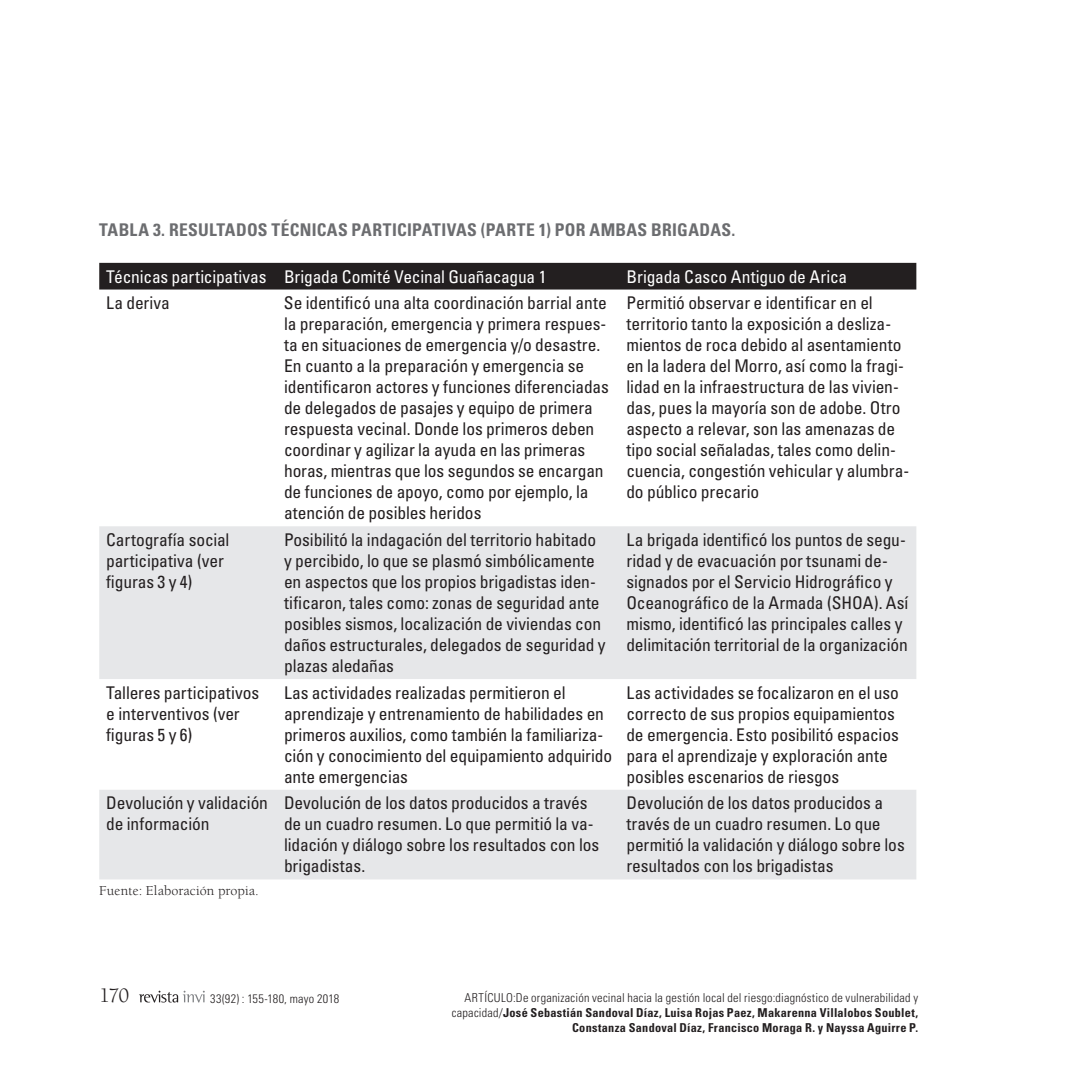
<style>
.page{position:relative;width:1067px;height:1067px;background:#fff}
.page>*{position:absolute;margin:0;border:0;box-sizing:border-box;transform-origin:0 0}
.t1{font:21px "Berkeley Std";color:#231f20}
.t2{font:condensed 17.5px/21px "Univers LT Std";letter-spacing:-.005em;color:#231f20}
.t3{font:condensed 17.5px "Univers LT Std";letter-spacing:-.015em;color:#fff}
.t4{font:700 condensed 17.5px "Univers LT Std";letter-spacing:.015em;color:#6c6d70}
.t5{font:14px "Berkeley Std";letter-spacing:.01em;color:#231f20}
.t6{font:700 condensed 12.25px/14.7px "Univers LT Std";letter-spacing:.02em;color:#231f20;text-align:right}
.t7{font:300 condensed 12.25px "Univers LT Std";letter-spacing:.025em;color:#231f20}
.s1{font-weight:300}
</style>
<div class="page">
<svg style="left:139px;top:990px;width:66px;height:12px"></svg>
<div style="left:99px;top:263px;width:817px;height:26px;background:#231f20"></div>
<svg style="left:99px;top:526px;width:817px;height:353px;fill:#e6e7e9"></svg>
<p class="t4" style="left:99px;top:223px;width:637px">TABLA 3. RESULTADOS TÉCNICAS PARTICIPATIVAS (PARTE 1) POR AMBAS BRIGADAS.</p>
<p class="t3" style="left:106px;top:269px;width:442px">Técnicas participativas Brigada Comité Vecinal Guañacagua 1</p>
<p class="t3" style="left:626px;top:269px;width:222px">Brigada Casco Antiguo de Arica</p>
<p class="t2" style="left:106px;top:294px;width:65px">La deriva</p>
<p class="t2" style="left:284px;top:294px;width:326px">Se identificó una alta coordinación barrial ante la preparación, emergencia y primera respues&shy;ta en situaciones de emergencia y/o desastre.<br>En cuanto a la preparación y emergencia se identificaron actores y funciones diferenciadas de delegados de pasajes y equipo de primera respuesta vecinal. Donde los primeros deben coordinar y agilizar la ayuda en las primeras horas, mientras que los segundos se encargan de funciones de apoyo, como por ejemplo, la atención de posibles heridos</p>
<p class="t2" style="left:626px;top:294px;width:284px">Permitió observar e identificar en el territorio tanto la exposición a desliza&shy;mientos de roca debido al asentamiento en la ladera del Morro, así como la fragi&shy;lidad en la infraestructura de las vivien&shy;das, pues la mayoría son de adobe. Otro aspecto a relevar, son las amenazas de tipo social señaladas, tales como delin&shy;cuencia, congestión vehicular y alumbra&shy;do público precario</p>
<p class="t2" style="left:106px;top:530px;width:125px">Cartografía social participativa (ver figuras 3 y 4)</p>
<p class="t2" style="left:284px;top:530px;width:323px">Posibilitó la indagación del territorio habitado y percibido, lo que se plasmó simbólicamente en aspectos que los propios brigadistas iden&shy;tificaron, tales como: zonas de seguridad ante posibles sismos, localización de viviendas con daños estructurales, delegados de seguridad y plazas aledañas</p>
<p class="t2" style="left:626px;top:530px;width:283px">La brigada identificó los puntos de segu&shy;ridad y de evacuación por tsunami de&shy;signados por el Servicio Hidrográfico y Oceanográfico de la Armada (SHOA). Así mismo, identificó las principales calles y delimitación territorial de la organización</p>
<p class="t2" style="left:106px;top:683px;width:154px">Talleres participativos e interventivos (ver figuras 5 y 6)</p>
<p class="t2" style="left:284px;top:683px;width:330px">Las actividades realizadas permitieron el aprendizaje y entrenamiento de habilidades en primeros auxilios, como también la familiariza&shy;ción y conocimiento del equipamiento adquirido ante emergencias</p>
<p class="t2" style="left:626px;top:683px;width:274px">Las actividades se focalizaron en el uso correcto de sus propios equipamientos de emergencia. Esto posibilitó espacios para el aprendizaje y exploración ante posibles escenarios de riesgos</p>
<p class="t2" style="left:106px;top:794px;width:163px">Devolución y validación de información</p>
<p class="t2" style="left:284px;top:794px;width:317px">Devolución de los datos producidos a través de un cuadro resumen. Lo que permitió la va&shy;lidación y diálogo sobre los resultados con los brigadistas.</p>
<p class="t2" style="left:626px;top:794px;width:280px">Devolución de los datos producidos a través de un cuadro resumen. Lo que permitió la validación y diálogo sobre los resultados con los brigadistas</p>
<p class="t5" style="left:99px;top:885px;width:161px">Fuente: Elaboración propia.</p>
<p class="t1" style="left:99px;top:986px;width:31px">170</p>
<p class="t7" style="left:210px;top:993px;width:131px">33(92) : 155-180, mayo 2018</p>
<p class="t6" style="left:452px;top:991px;width:468px"><span class="s1">ARTÍCULO:</span><span class="s1">De organización vecinal hacia la gestión local del riesgo:diagnóstico de vulnerabilidad y capacidad/</span>José Sebastián Sandoval Díaz, Luisa Rojas Paez, Makarenna Villalobos Soublet,<br>Constanza Sandoval Díaz, Francisco Moraga R. y Nayssa Aguirre P.</p>
</div>
